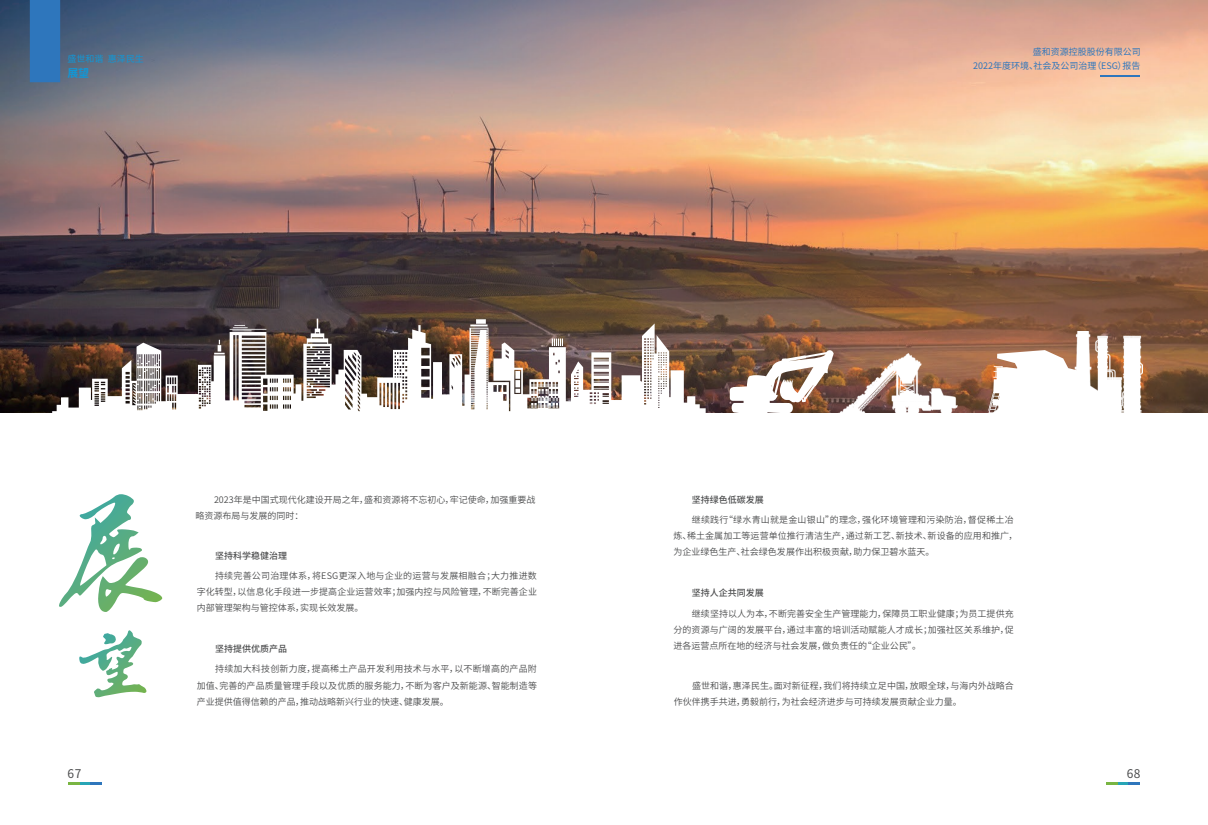
<style>
.page{position:relative;width:1208px;height:825px;background:#fff}
.page>*{position:absolute;margin:0;border:0;box-sizing:border-box;transform-origin:0 0}
.t1{font:12px "Source Han Sans CN";color:#4b4c4d}
.t2{font:700 11px "Source Han Sans CN";color:#1197d6}
.t3{font:9px/16px "Source Han Sans CN";color:#4b4c4d;text-align:justify}
.t4{font:9px/13.3px "Source Han Sans CN";color:#2e76bc;text-align:right}
.t5{font:500 9px "Source Han Sans CN";color:#4b4c4d}
.t6{font:9px "Source Han Sans CN";color:#1197d6}
</style>
<div class="page">
<img style="left:0;top:0;width:1208px;height:413px">
<svg style="left:59px;top:494px;width:83px;height:113px"></svg>
<svg style="left:79px;top:630px;width:53px;height:60px"></svg>
<svg style="left:1106px;top:782px;width:34px;height:2px"></svg>
<svg style="left:68px;top:782px;width:33px;height:2px"></svg>
<svg style="left:988px;top:350px;width:4px;height:63px"></svg>
<img style="left:992px;top:332px;width:150px;height:81px">
<img style="left:837px;top:354px;width:121px;height:59px">
<svg style="left:730px;top:350px;width:103px;height:63px"></svg>
<img style="left:52px;top:319px;width:653px;height:94px">
<div style="left:30px;top:0;width:30px;height:82px;background:#2e76bc"></div>
<hr style="left:1100px;top:75px;width:40px;height:1px;background:#2e76bc">
<p class="t6" style="left:68px;top:53px;width:78px">盛世和谐 惠泽民生</p>
<p class="t4" style="left:973px;top:46px;width:169px">盛和资源控股股份有限公司<br>2022年度环境、社会及公司治理（ESG）报告</p>
<p class="t2" style="left:67px;top:67px;width:23px">展望</p>
<p class="t3" style="left:196px;top:492px;width:341px;text-indent:18px">2023年是中国式现代化建设开局之年，盛和资源将不忘初心，牢记使命，加强重要战略资源布局与发展的同时：</p>
<p class="t5" style="left:215px;top:550px;width:73px">坚持科学稳健治理</p>
<p class="t3" style="left:197px;top:568px;width:342px;text-indent:18px">持续完善公司治理体系，将ESG更深入地与企业的运营与发展相融合；大力推进数字化转型，以信息化手段进一步提高企业运营效率；加强内控与风险管理，不断完善企业内部管理架构与管控体系，实现长效发展。</p>
<p class="t5" style="left:215px;top:644px;width:73px">坚持提供优质产品</p>
<p class="t3" style="left:197px;top:661px;width:342px;text-indent:19px">持续加大科技创新力度，提高稀土产品开发利用技术与水平，以不断增高的产品附加值、完善的产品质量管理手段以及优质的服务能力，不断为客户及新能源、智能制造等产业提供值得信赖的产品，推动战略新兴行业的快速、健康发展。</p>
<p class="t5" style="left:692px;top:495px;width:73px">坚持绿色低碳发展</p>
<p class="t3" style="left:673px;top:512px;width:346px;text-align:left;text-indent:18px">继续践行“绿水青山就是金山银山”的理念，强化环境管理和污染防治，督促稀土冶炼、稀土金属加工等运营单位推行清洁生产，通过新工艺、新技术、新设备的应用和推广，为企业绿色生产、社会绿色发展作出积极贡献，助力保卫碧水蓝天。</p>
<p class="t5" style="left:692px;top:588px;width:73px">坚持人企共同发展</p>
<p class="t3" style="left:673px;top:605px;width:342px;text-indent:18px">继续坚持以人为本，不断完善安全生产管理能力，保障员工职业健康；为员工提供充分的资源与广阔的发展平台，通过丰富的培训活动赋能人才成长；加强社区关系维护，促进各运营点所在地的经济与社会发展，做负责任的“企业公民”。</p>
<p class="t3" style="left:673px;top:678px;width:342px;text-indent:18px">盛世和谐，惠泽民生。面对新征程，我们将持续立足中国，放眼全球，与海内外战略合作伙伴携手共进，勇毅前行，为社会经济进步与可持续发展贡献企业力量。</p>
<h1 class="t1" style="left:67px;top:767px;width:15px">67</h1>
<h1 class="t1" style="left:1126px;top:767px;width:15px">68</h1>
</div>
